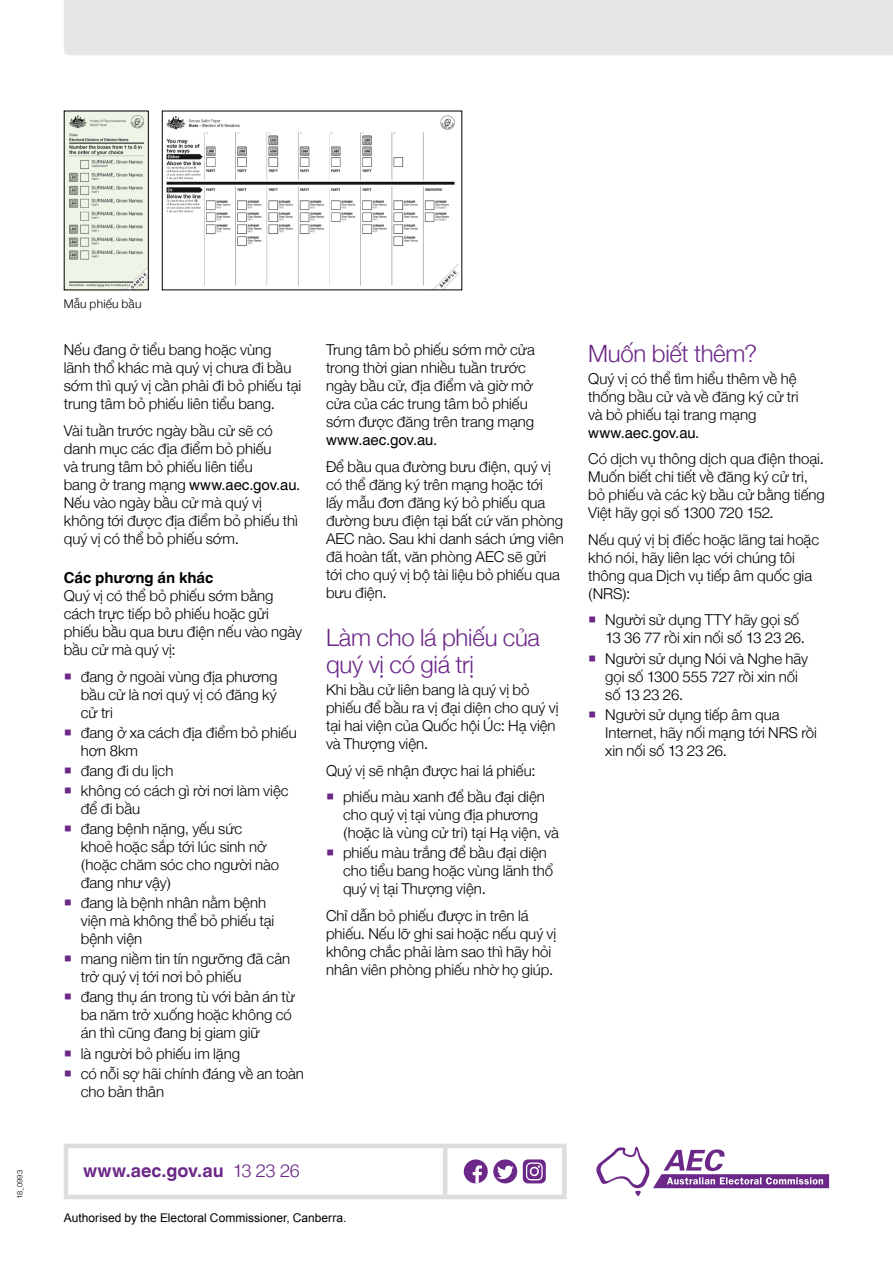
<style>
.page{position:relative;width:893px;height:1263px;background:#fff}
.page>*{position:absolute;margin:0;border:0;box-sizing:border-box;transform-origin:0 0}
.HEAD_L3{font:300 24px/27px "Helvetica World";letter-spacing:-.01em;color:#6c2888}
.t1{font:700 18px "Helvetica World";color:#6c2888}
.BODY_Text{font:300 15px/18px "Helvetica World";letter-spacing:-.005em;color:#000}
.HEAD_L4{font:700 15px "Helvetica World";color:#000}
.t2{font:12px "Arial";letter-spacing:.005em;color:#000}
.t3{font:300 12px "Helvetica World";letter-spacing:.015em;color:#000}
.t4{font:300 7.5px "Helvetica World";letter-spacing:.005em;color:#000}
.s1{font-weight:400}
.s2{font-weight:300}
</style>
<div class="page">
<svg style="left:596px;top:1146px;width:233px;height:50px"></svg>
<hr style="left:64px;top:1144px;width:381px;height:4px;background:#dcddde">
<hr style="left:64px;top:1148px;width:4px;height:47px;background:#dcddde">
<hr style="left:445px;top:1144px;width:122px;height:4px;background:#dcddde">
<div style="left:562px;top:1148px;width:5px;height:47px;background:#dcddde"></div>
<hr style="left:64px;top:1195px;width:381px;height:4px;background:#dcddde">
<hr style="left:445px;top:1195px;width:122px;height:4px;background:#dcddde">
<hr style="left:443px;top:1148px;width:4px;height:47px;background:#dcddde">
<div style="left:523px;top:1159px;width:23px;height:24px;background:#6c2888;border-radius:5px"></div>
<svg style="left:526px;top:1162px;width:17px;height:18px"></svg>
<div style="left:464px;top:1159px;width:24px;height:24px;background:#6c2888;border-radius:50%"></div>
<svg style="left:473px;top:1165px;width:9px;height:18px"></svg>
<div style="left:493px;top:1159px;width:24px;height:24px;background:#6c2888;border-radius:50%"></div>
<svg style="left:497px;top:1165px;width:17px;height:16px"></svg>
<div style="left:64px;top:0;width:829px;height:55px;background:#e6e7e8"></div>
<img style="left:66px;top:113px;width:81px;height:175px">
<div style="left:64px;top:111px;width:85px;height:179px;border:1px solid #000"></div>
<img style="left:166px;top:115px;width:292px;height:173px">
<p class="t4" style="left:15px;top:1199px;width:31px;rotate:-90deg">18_0993</p>
<p class="t3" style="left:64px;top:297px;width:79px">Mẫu phiếu bầu</p>
<p class="BODY_Text" style="left:64px;top:341px;width:239px">Nếu đang ở tiểu bang hoặc vùng lãnh thổ khác mà quý vị chưa đi bầu sớm thì quý vị cần phải đi bỏ phiếu tại trung tâm bỏ phiếu liên tiểu bang.</p>
<p class="BODY_Text" style="left:64px;top:422px;width:238px">Vài tuần trước ngày bầu cử sẽ có danh mục các địa điểm bỏ phiếu<br>và trung tâm bỏ phiếu liên tiểu<br>bang ở trang mạng <span class="s1">www.aec.gov.au</span>.<br>Nếu vào ngày bầu cử mà quý vị không tới được địa điểm bỏ phiếu thì quý vị có thể bỏ phiếu sớm.</p>
<p class="HEAD_L4" style="left:64px;top:569px;width:151px">Các phương án khác</p>
<p class="BODY_Text" style="left:64px;top:587px;width:240px">Quý vị có thể bỏ phiếu sớm bằng cách trực tiếp bỏ phiếu hoặc gửi phiếu bầu qua bưu điện nếu vào ngày bầu cử mà quý vị:</p>
<p class="BODY_Text" style="left:81px;top:667px;width:198px;text-align:justify">đang ở ngoài vùng địa phương bầu cử là nơi quý vị có đăng ký cử tri</p>
<p class="BODY_Text" style="left:81px;top:723px;width:217px">đang ở xa cách địa điểm bỏ phiếu hơn 8km</p>
<p class="BODY_Text" style="left:81px;top:762px;width:94px">đang đi du lịch</p>
<p class="BODY_Text" style="left:81px;top:782px;width:209px">không có cách gì rời nơi làm việc để đi bầu</p>
<p class="BODY_Text" style="left:81px;top:820px;width:200px">đang bệnh nặng, yếu sức<br>khoẻ hoặc sắp tới lúc sinh nở (hoặc chăm sóc cho người nào đang như vậy)</p>
<p class="BODY_Text" style="left:81px;top:894px;width:195px">đang là bệnh nhân nằm bệnh viện mà không thể bỏ phiếu tại bệnh viện</p>
<p class="BODY_Text" style="left:81px;top:950px;width:211px">mang niềm tin tín ngưỡng đã cản trở quý vị tới nơi bỏ phiếu</p>
<p class="BODY_Text" style="left:81px;top:988px;width:216px">đang thụ án trong tù với bản án từ ba năm trở xuống hoặc không có án thì cũng đang bị giam giữ</p>
<p class="BODY_Text" style="left:81px;top:1044px;width:161px">là người bỏ phiếu im lặng</p>
<p class="BODY_Text" style="left:81px;top:1064px;width:225px">có nỗi sợ hãi chính đáng về an toàn cho bản thân</p>
<p class="BODY_Text" style="left:326px;top:341px;width:210px">Trung tâm bỏ phiếu sớm mở cửa trong thời gian nhiều tuần trước ngày bầu cử, địa điểm và giờ mở cửa của các trung tâm bỏ phiếu sớm được đăng trên trang mạng <span class="s1">www.aec.gov.au</span>.</p>
<p class="BODY_Text" style="left:326px;top:458px;width:239px">Để bầu qua đường bưu điện, quý vị có thể đăng ký trên mạng hoặc tới lấy mẫu đơn đăng ký bỏ phiếu qua đường bưu điện tại bất cứ văn phòng<br>AEC nào. Sau khi danh sách ứng viên đã hoàn tất, văn phòng AEC sẽ gửi tới cho quý vị bộ tài liệu bỏ phiếu qua bưu điện.</p>
<p class="HEAD_L3" style="left:326px;top:624px;width:216px">Làm cho lá phiếu của quý vị có giá trị</p>
<p class="BODY_Text" style="left:326px;top:681px;width:234px">Khi bầu cử liên bang là quý vị bỏ phiếu để bầu ra vị đại diện cho quý vị tại hai viện của Quốc hội Úc: Hạ viện và Thượng viện.</p>
<p class="BODY_Text" style="left:326px;top:762px;width:211px">Quý vị sẽ nhận được hai lá phiếu:</p>
<p class="BODY_Text" style="left:343px;top:788px;width:217px">phiếu màu xanh để bầu đại diện cho quý vị tại vùng địa phương (hoặc là vùng cử tri) tại Hạ viện, và</p>
<p class="BODY_Text" style="left:343px;top:844px;width:212px">phiếu màu trắng để bầu đại diện cho tiểu bang hoặc vùng lãnh thổ quý vị tại Thượng viện.</p>
<p class="BODY_Text" style="left:326px;top:907px;width:232px">Chỉ dẫn bỏ phiếu được in trên lá phiếu. Nếu lỡ ghi sai hoặc nếu quý vị không chắc phải làm sao thì hãy hỏi nhân viên phòng phiếu nhờ họ giúp.</p>
<p class="HEAD_L3" style="left:588px;top:340px;width:171px">Muốn biết thêm?</p>
<p class="BODY_Text" style="left:588px;top:370px;width:212px">Quý vị có thể tìm hiểu thêm về hệ thống bầu cử và về đăng ký cử tri và bỏ phiếu tại trang mạng <span class="s1">www.aec.gov.au</span>.</p>
<p class="BODY_Text" style="left:588px;top:450px;width:238px">Có dịch vụ thông dịch qua điện thoại.<br>Muốn biết chi tiết về đăng ký cử tri, bỏ phiếu và các kỳ bầu cử bằng tiếng<br>Việt hãy gọi số 1300 720 152.</p>
<p class="BODY_Text" style="left:588px;top:531px;width:232px">Nếu quý vị bị điếc hoặc lãng tai hoặc khó nói, hãy liên lạc với chúng tôi thông qua Dịch vụ tiếp âm quốc gia (NRS):</p>
<p class="BODY_Text" style="left:605px;top:611px;width:201px">Người sử dụng TTY hãy gọi số<br>13 36 77 rồi xin nối số 13 23 26.</p>
<p class="BODY_Text" style="left:605px;top:649px;width:204px">Người sử dụng Nói và Nghe hãy gọi số 1300 555 727 rồi xin nối số 13 23 26.</p>
<p class="BODY_Text" style="left:605px;top:705px;width:213px">Người sử dụng tiếp âm qua<br>Internet, hãy nối mạng tới NRS rồi xin nối số 13 23 26.</p>
<p class="t1" style="left:83px;top:1160px;width:218px">www.aec.gov.au <span class="s2">13 23 26</span></p>
<p class="t2" style="left:64px;top:1210px;width:284px">Authorised by the Electoral Commissioner, Canberra.</p>
</div>
